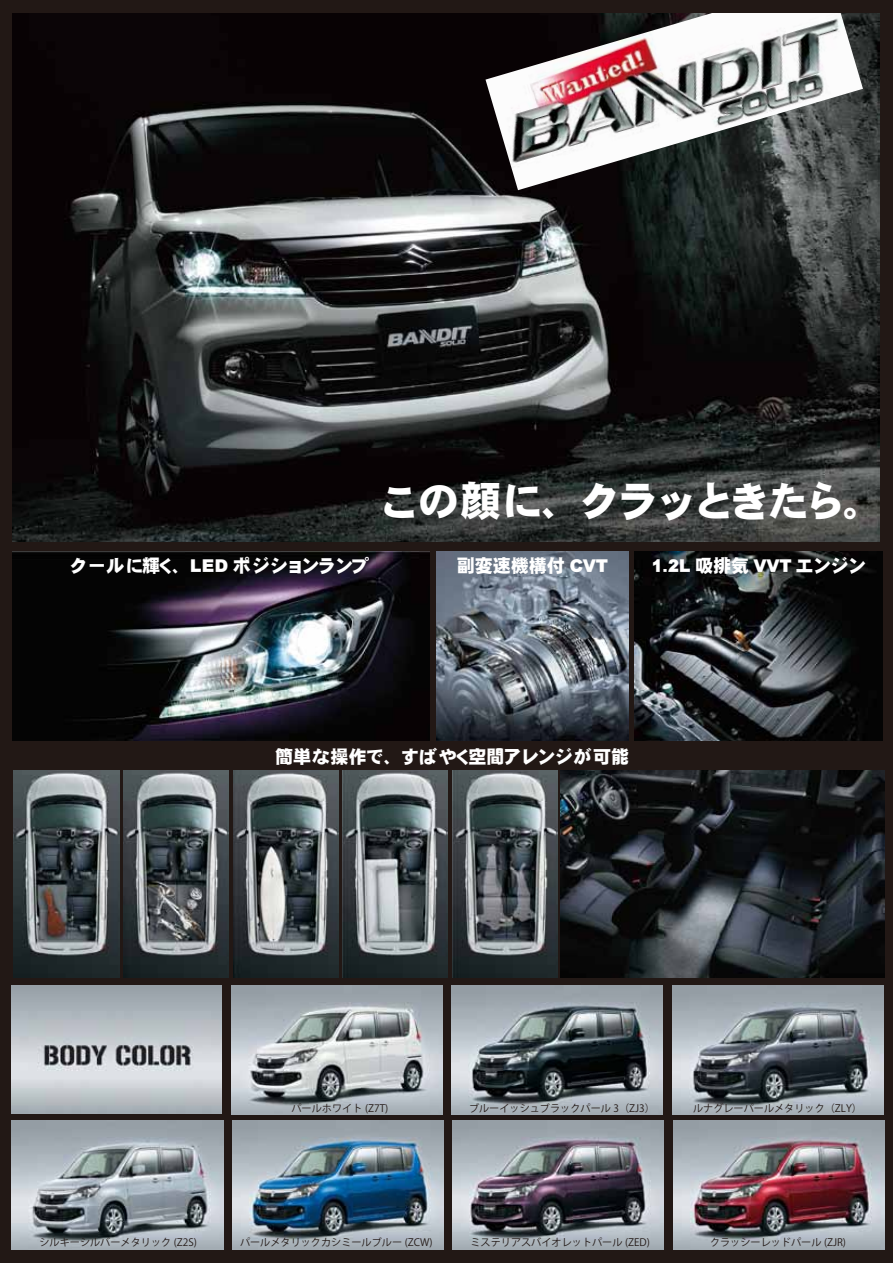
<style>
.page{position:relative;width:893px;height:1263px;background:#221815}
.page>*{position:absolute;margin:0;border:0;box-sizing:border-box;transform-origin:0 0}
.t1{font:40.95px "DHP Gothic EB WIN RKSJ H";color:#fff}
.t2{font:18px "DHP Gothic EB WIN RKSJ H";color:#fff}
.t3{font:10.2px "Koz Go Pro";color:#221815}
</style>
<div class="page">
<img style="left:13px;top:13px;width:867px;height:529px">
<img style="left:560px;top:770px;width:324px;height:207px">
<img style="left:635px;top:551px;width:248px;height:189px">
<img style="left:436px;top:551px;width:192px;height:189px">
<img style="left:13px;top:551px;width:416px;height:189px">
<img style="left:485px;top:13px;width:378px;height:177px">
<img style="left:12px;top:1120px;width:211px;height:130px">
<img style="left:232px;top:1120px;width:211px;height:130px">
<img style="left:453px;top:1120px;width:211px;height:130px">
<img style="left:673px;top:1120px;width:211px;height:130px">
<img style="left:14px;top:770px;width:105px;height:207px">
<img style="left:123px;top:770px;width:106px;height:207px">
<img style="left:233px;top:770px;width:105px;height:207px">
<img style="left:343px;top:770px;width:105px;height:207px">
<img style="left:452px;top:770px;width:105px;height:207px">
<img style="left:231px;top:985px;width:212px;height:130px">
<img style="left:452px;top:985px;width:211px;height:130px">
<img style="left:672px;top:985px;width:211px;height:130px">
<img style="left:12px;top:985px;width:209px;height:129px">
<h1 class="t1" style="left:381px;top:480px;width:504px">この顔に、クラッときたら。</h1>
<h2 class="t2" style="left:70px;top:557px;width:301px">クールに輝く、LED ポジションランプ</h2>
<h2 class="t2" style="left:457px;top:557px;width:152px">副変速機構付 CVT</h2>
<h2 class="t2" style="left:652px;top:557px;width:216px">1.2L 吸排気 VVT エンジン</h2>
<h2 class="t2" style="left:275px;top:748px;width:355px">簡単な操作で、すばやく空間アレンジが可能</h2>
<p class="t3" style="left:292px;top:1102px;width:98px">パールホワイト (Z7T)</p>
<p class="t3" style="left:469px;top:1102px;width:187px">ブルーイッシュブラックパール 3（ZJ3）</p>
<p class="t3" style="left:693px;top:1102px;width:170px">ルナグレーパールメタリック（ZLY）</p>
<p class="t3" style="left:40px;top:1235px;width:159px">シルキーシルバーメタリック (Z2S)</p>
<p class="t3" style="left:240px;top:1235px;width:194px">パールメタリックカシミールブルー (ZCW)</p>
<p class="t3" style="left:470px;top:1235px;width:181px">ミステリアスバイオレットパール (ZED)</p>
<p class="t3" style="left:710px;top:1235px;width:138px">クラッシーレッドパール (ZJR)</p>
</div>
